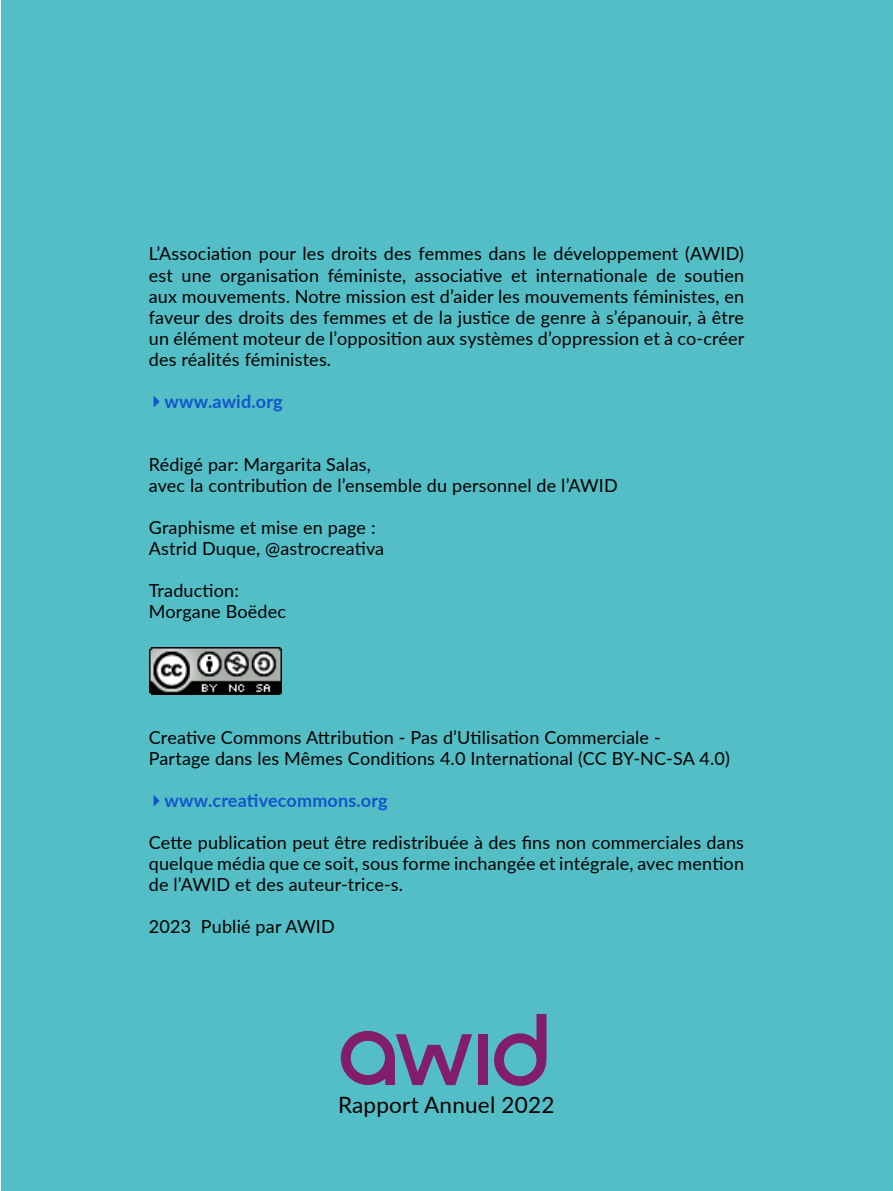
<style>
.page{position:relative;width:893px;height:1191px;background:#fff}
.page>*{position:absolute;margin:0;border:0;box-sizing:border-box;transform-origin:0 0}
.t1{font:22.5px "Lato";letter-spacing:.01em;color:#000}
.t2{font:18px/21px "Lato";letter-spacing:.01em;color:#000}
.t3{font:700 18px "Lato";letter-spacing:.01em;color:#15c}
</style>
<div class="page">
<div style="left:1px;top:0;width:892px;height:1191px;background:#53bec6"></div>
<svg style="left:494px;top:1014px;width:52px;height:72px"></svg>
<div style="left:478px;top:1034px;width:9px;height:51px;background:#821d69"></div>
<svg style="left:341px;top:1030px;width:131px;height:55px"></svg>
<svg style="left:154px;top:396px;width:6px;height:11px"></svg>
<svg style="left:154px;top:795px;width:6px;height:11px"></svg>
<img style="left:150px;top:648px;width:132px;height:46px">
<p class="t2" style="left:149px;top:243px;width:597px;text-align:justify">L’Association pour les droits des femmes dans le développement (AWID) est une organisation féministe, associative et internationale de soutien aux mouvements. Notre mission est d’aider les mouvements féministes, en faveur des droits des femmes et de la justice de genre à s’épanouir, à être un élément moteur de l’opposition aux systèmes d’oppression et à co-créer des réalités féministes.</p>
<p class="t3" style="left:165px;top:388px;width:120px">www.awid.org</p>
<p class="t2" style="left:149px;top:453px;width:471px">Rédigé par: Margarita Salas,<br>avec la contribution de l’ensemble du personnel de l’AWID</p>
<p class="t2" style="left:149px;top:516px;width:237px">Graphisme et mise en page :<br>Astrid Duque, @astrocreativa</p>
<p class="t2" style="left:149px;top:579px;width:139px">Traduction:<br>Morgane Boëdec</p>
<p class="t2" style="left:149px;top:726px;width:583px">Creative Commons Attribution - Pas d’Utilisation Commerciale -<br>Partage dans les Mêmes Conditions 4.0 International (CC BY-NC-SA 4.0)</p>
<p class="t3" style="left:165px;top:787px;width:225px">www.creativecommons.org</p>
<p class="t2" style="left:149px;top:831px;width:597px;text-align:justify">Cette publication peut être redistribuée à des fins non commerciales dans quelque média que ce soit, sous forme inchangée et intégrale, avec mention de l’AWID et des auteur-trice-s.</p>
<p class="t2" style="left:149px;top:915px;width:188px">2023 Publié par AWID</p>
<p class="t1" style="left:338px;top:1089px;width:218px">Rapport Annuel 2022</p>
</div>
